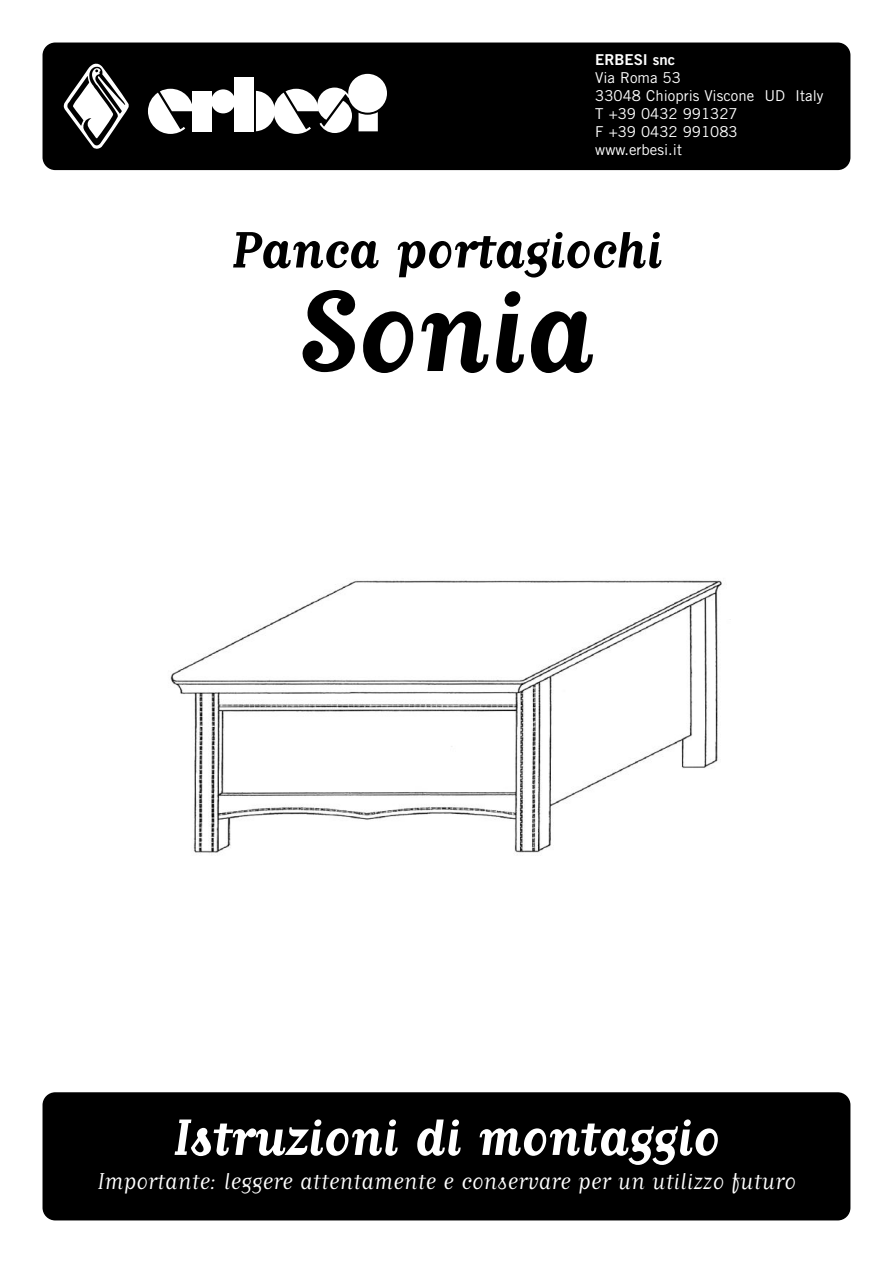
<style>
.page{position:relative;width:893px;height:1263px;background:#fff}
.page>*{position:absolute;margin:0;border:0;box-sizing:border-box;transform-origin:0 0}
.t1{font:700 135px "Matrix Script";color:#000}
.t2{font:700 60px "Matrix Script";color:#fff}
.t3{font:700 60px "Matrix Script";color:#000}
.t4{font:27px "Matrix Script";letter-spacing:-.005em;color:#fff}
.t5{font:15px/18px "Trade Gothic";color:#fff}
.t6{font:15px "Trade Gothic Bold Two";color:#fff}
</style>
<div class="page">
<div style="left:43px;top:43px;width:807px;height:127px;background:#000;border-radius:13px"></div>
<div style="left:43px;top:1092px;width:807px;height:128px;background:#000;border-radius:13px"></div>
<svg style="left:148px;top:89px;width:45px;height:45px"></svg>
<div style="left:192px;top:91px;width:19px;height:40px;background:#fff"></div>
<div style="left:234px;top:77px;width:20px;height:54px;background:#fff"></div>
<div style="left:211px;top:89px;width:24px;height:24px;background:#fff;border-radius:50%"></div>
<svg style="left:256px;top:88px;width:96px;height:46px"></svg>
<div style="left:348px;top:74px;width:39px;height:39px;background:#fff;border-radius:50%"></div>
<svg style="left:358px;top:112px;width:20px;height:19px"></svg>
<svg style="left:64px;top:63px;width:65px;height:86px"></svg>
<img style="left:170px;top:579px;width:561px;height:276px">
<p class="t6" style="left:595px;top:54px;width:82px">ERBESI snc</p>
<p class="t5" style="left:595px;top:70px;width:230px">Via Roma 53<br>33048 Chiopris Viscone UD Italy<br>T +39 0432 991327<br>F +39 0432 991083 www.erbesi.it</p>
<h2 class="t3" style="left:231px;top:212px;width:433px">Panca portagiochi</h2>
<h1 class="t1" style="left:298px;top:245px;width:298px">Sonia</h1>
<h2 class="t2" style="left:173px;top:1099px;width:548px">Istruzioni di montaggio</h2>
<h3 class="t4" style="left:97px;top:1164px;width:700px">Importante: leggere attentamente e conservare per un utilizzo futuro</h3>
</div>
